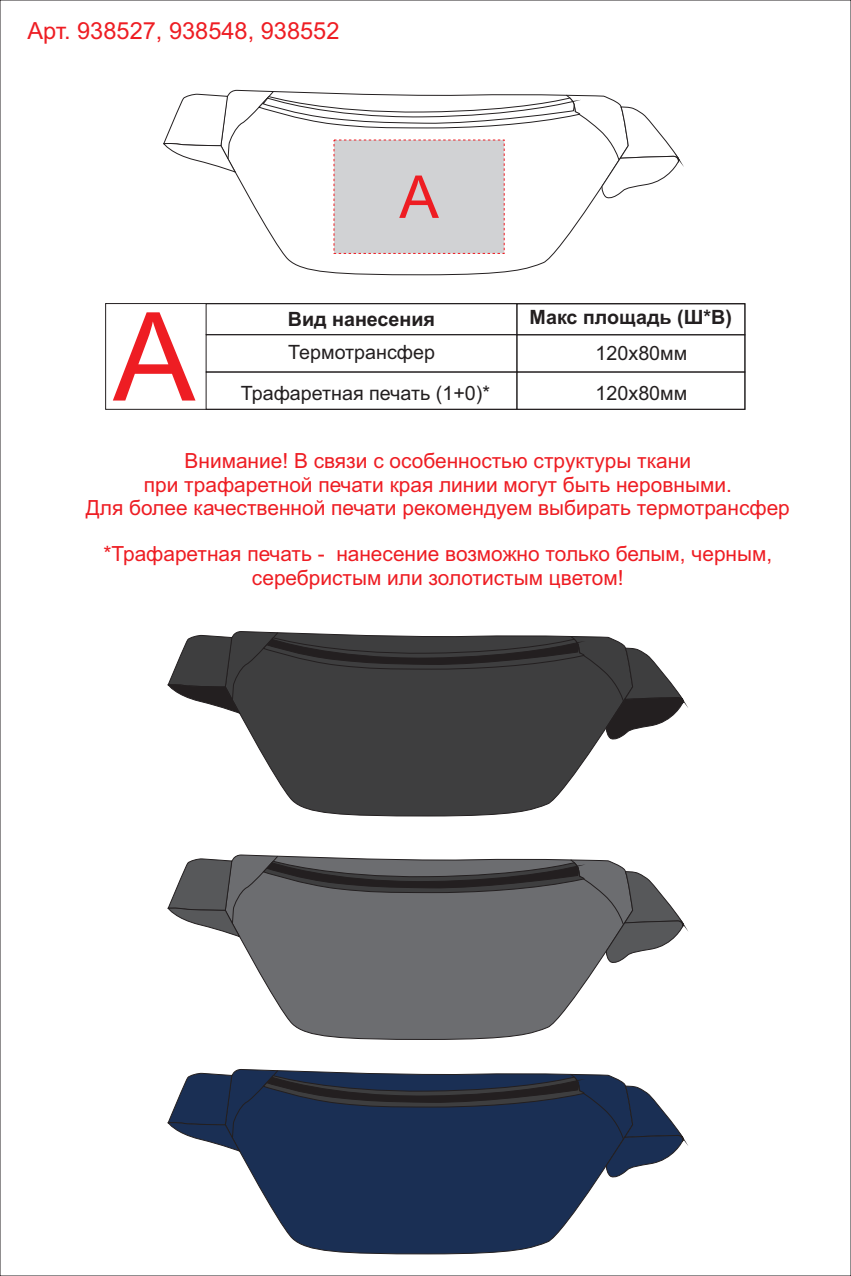
<style>
.page{position:relative;width:851px;height:1276px;background:#fff}
.page>*{position:absolute;margin:0;border:0;box-sizing:border-box;transform-origin:0 0}
.t1{font:123.15px "Arial";color:#ee1d23}
.t2{font:59.15px "Arial";color:#ee1d23}
.t3{font:23.55px "Arial";color:#ee1d23}
.t4{font:20.85px/23.3px "Arial";color:#ee1d23;text-align:center}
.t5{font:19.7px "Arial";color:#231f20}
.t6{font:700 19.7px "Arial";color:#231f20}
</style>
<div class="page">
<div style="left:206px;top:303px;width:311px;height:32px;border:1px solid #231f20"></div>
<div style="left:206px;top:334px;width:311px;height:38px;border:1px solid #231f20"></div>
<div style="left:516px;top:303px;width:229px;height:32px;border:1px solid #231f20"></div>
<div style="left:516px;top:334px;width:229px;height:38px;border:1px solid #231f20"></div>
<div style="left:206px;top:372px;width:311px;height:38px;border:1px solid #231f20"></div>
<div style="left:516px;top:372px;width:229px;height:38px;border:1px solid #231f20"></div>
<svg style="left:232px;top:90px;width:322px;height:185px"></svg>
<svg style="left:236px;top:854px;width:363px;height:185px;fill:#6c6d70"></svg>
<svg style="left:168px;top:856px;width:516px;height:107px;background:#767678"></svg>
<svg style="left:237px;top:1069px;width:379px;height:185px;fill:#1a2f54"></svg>
<svg style="left:168px;top:1070px;width:516px;height:107px;background:#3c4b67"></svg>
<svg style="left:237px;top:631px;width:362px;height:185px;fill:#3e3e3f"></svg>
<svg style="left:168px;top:632px;width:516px;height:108px;background:#565556"></svg>
<svg style="left:163px;top:91px;width:516px;height:163px"></svg>
<p class="t3" style="left:28px;top:22px;width:313px">Арт. 938527, 938548, 938552</p>
<h2 class="t2" style="left:399px;top:175px;width:41px">А</h2>
<h1 class="t1" style="left:113px;top:311px;width:84px">А</h1>
<p class="t6" style="left:288px;top:311px;width:149px">Вид нанесения</p>
<p class="t6" style="left:529px;top:310px;width:204px">Макс площадь (Ш*В)</p>
<p class="t5" style="left:288px;top:344px;width:148px">Термотрансфер</p>
<p class="t5" style="left:595px;top:346px;width:93px">120x80мм</p>
<p class="t5" style="left:241px;top:385px;width:251px">Трафаретная печать (1+0)*</p>
<p class="t5" style="left:595px;top:385px;width:93px">120x80мм</p>
<p class="t4" style="left:86px;top:451px;width:705px">Внимание! В связи с особенностью структуры ткани<br>при трафаретной печати края линии могут быть неровными.<br>Для более качественной печати рекомендуем выбирать термотрансфер</p>
<p class="t4" style="left:103px;top:544px;width:670px">*Трафаретная печать - нанесение возможно только белым, черным, серебристым или золотистым цветом!</p>
</div>
